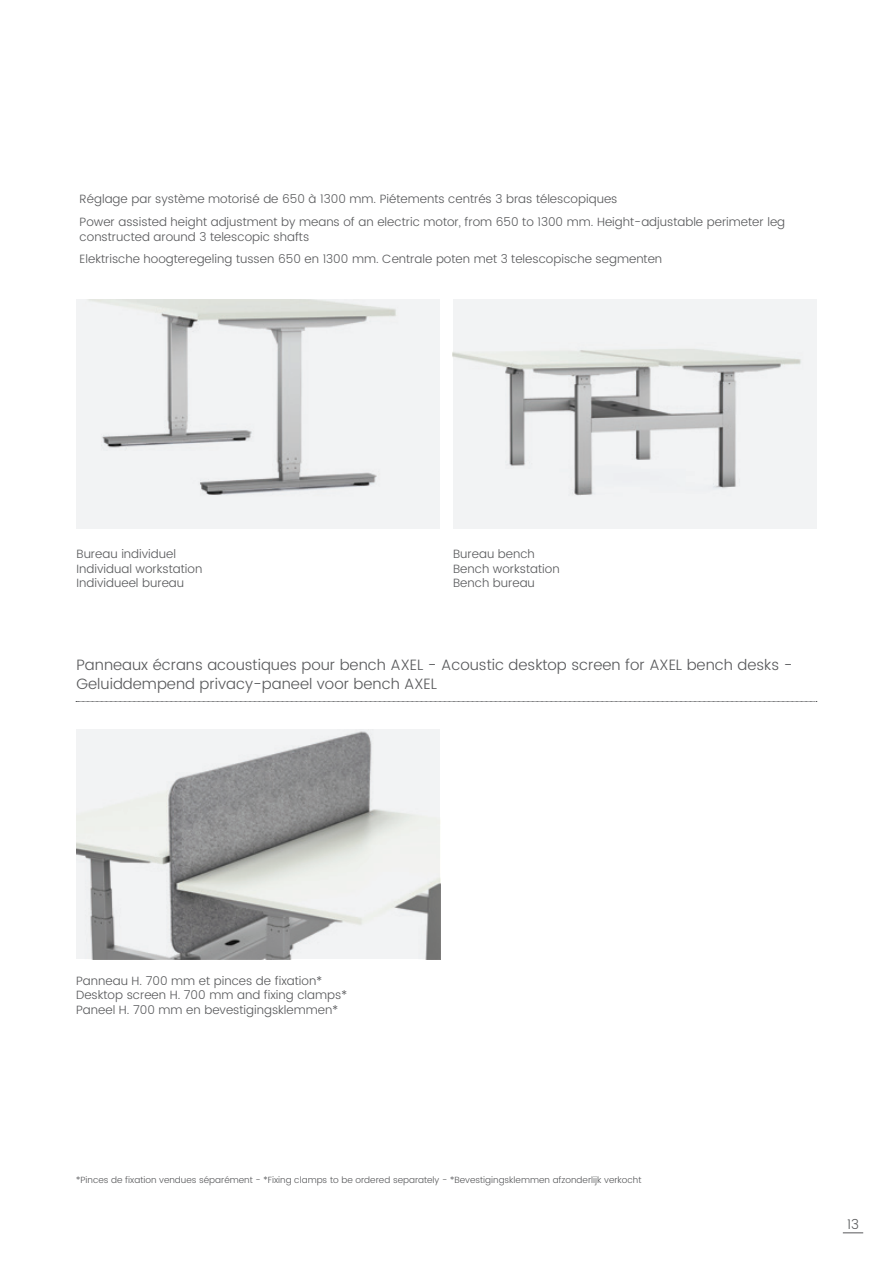
<style>
.page{position:relative;width:893px;height:1263px;background:#fff}
.page>*{position:absolute;margin:0;border:0;box-sizing:border-box;transform-origin:0 0}
.t1{font:300 15px/19.2px "Poppins";color:#57585a}
.t2{font:300 13.5px "Poppins";color:#57585a}
.t3{font:300 12px/14.4px "Poppins";color:#57585a}
.t4{font:300 9px "Poppins";color:#57585a}
</style>
<div class="page">
<svg style="left:843px;top:1232px;width:20px;height:1px"></svg>
<img style="left:77px;top:299px;width:363px;height:230px">
<img style="left:453px;top:299px;width:363px;height:230px">
<svg style="left:76px;top:701px;width:741px;height:1px"></svg>
<img style="left:77px;top:729px;width:363px;height:230px">
<p class="t3" style="left:80px;top:192px;width:539px">Réglage par système motorisé de 650 à 1300 mm. Piétements centrés 3 bras télescopiques</p>
<p class="t3" style="left:80px;top:215px;width:707px">Power assisted height adjustment by means of an electric motor, from 650 to 1300 mm. Height-adjustable perimeter leg constructed around 3 telescopic shafts</p>
<p class="t3" style="left:80px;top:252px;width:584px">Elektrische hoogteregeling tussen 650 en 1300 mm. Centrale poten met 3 telescopische segmenten</p>
<p class="t3" style="left:77px;top:547px;width:101px">Bureau individuel</p>
<p class="t3" style="left:77px;top:561px;width:127px">Individual workstation</p>
<p class="t3" style="left:77px;top:576px;width:109px">Individueel bureau</p>
<p class="t3" style="left:453px;top:547px;width:83px">Bureau bench</p>
<p class="t3" style="left:453px;top:562px;width:108px">Bench workstation</p>
<p class="t3" style="left:453px;top:576px;width:83px">Bench bureau</p>
<p class="t1" style="left:77px;top:655px;width:717px">Panneaux écrans acoustiques pour bench AXEL - Acoustic desktop screen for AXEL bench desks -<br>Geluiddempend privacy-paneel voor bench AXEL</p>
<p class="t3" style="left:76px;top:974px;width:247px">Panneau H. 700 mm et pinces de fixation*</p>
<p class="t3" style="left:76px;top:988px;width:273px">Desktop screen H. 700 mm and fixing clamps*</p>
<p class="t3" style="left:76px;top:1003px;width:264px">Paneel H. 700 mm en bevestigingsklemmen*</p>
<p class="t4" style="left:76px;top:1174px;width:567px">*Pinces de fixation vendues séparément - *Fixing clamps to be ordered separately - *Bevestigingsklemmen afzonderlijk verkocht</p>
<p class="t2" style="left:847px;top:1214px;width:13px">13</p>
</div>
